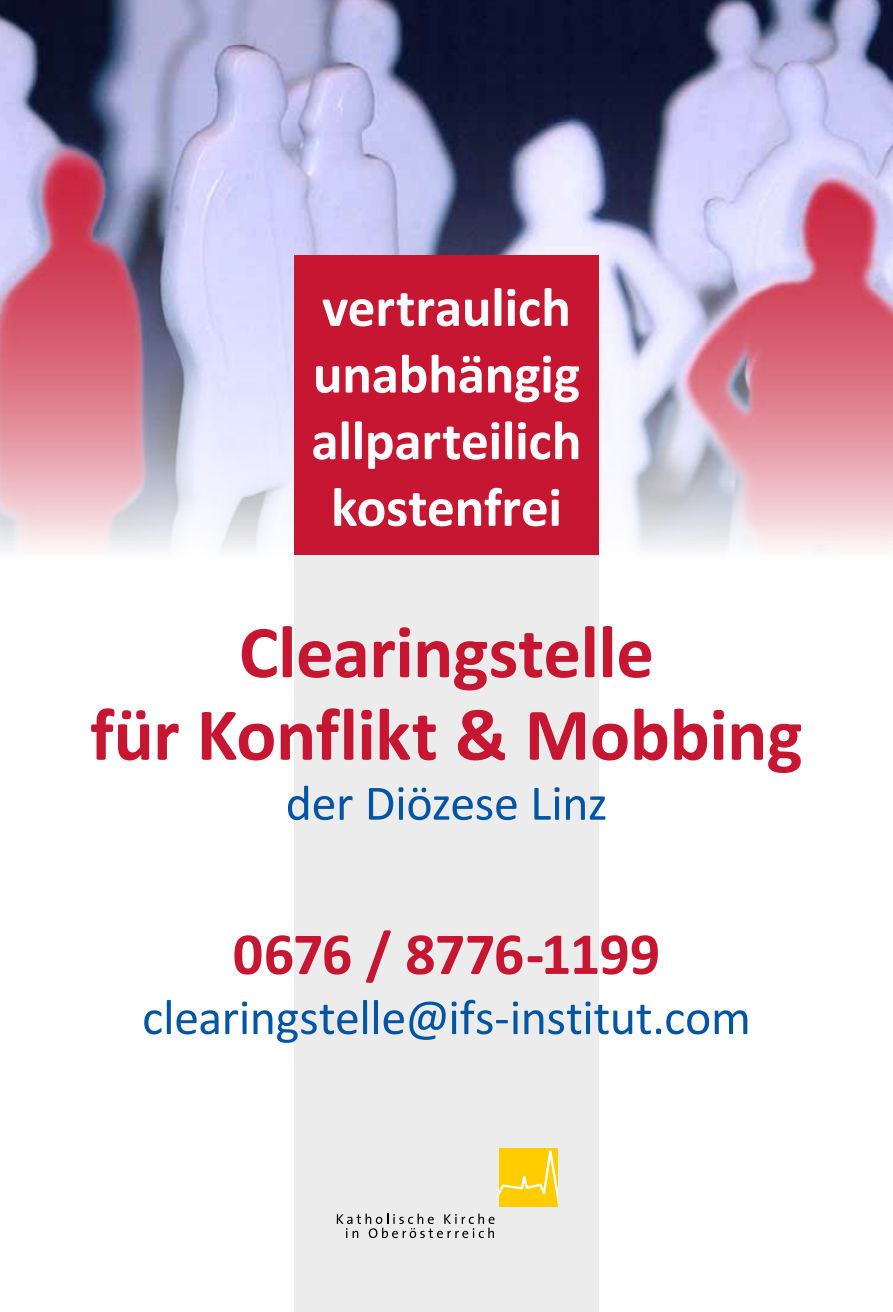
<style>
.page{position:relative;width:893px;height:1312px;background:#fff}
.page>*{position:absolute;margin:0;border:0;box-sizing:border-box;transform-origin:0 0}
.t1{font:700 75px/82.5px "Calibri";letter-spacing:-.005em;color:#c61631;text-align:center}
.t2{font:700 60px "Calibri";letter-spacing:-.015em;color:#c61631}
.t3{font:700 55.5px/66.5px "Calibri";letter-spacing:-.005em;color:#fff;text-align:center}
.t4{font:50px "Calibri";letter-spacing:-.005em;color:#0055a4}
</style>
<div class="page">
<img style="left:0;top:0;width:893px;height:551px">
<div style="left:294px;top:529px;width:305px;height:782px;background:#ececed"></div>
<div style="left:294px;top:255px;width:305px;height:299px;background:#c61631"></div>
<svg style="left:499px;top:1148px;width:58px;height:58px;background:#ffd11a"></svg>
<svg style="left:337px;top:1213px;width:157px;height:24px"></svg>
<p class="t3" style="left:311px;top:271px;width:272px">vertraulich unabhängig allparteilich kostenfrei</p>
<h1 class="t1" style="left:90px;top:607px;width:714px">Clearingstelle<br>für Konflikt &amp; Mobbing</h1>
<p class="t4" style="left:286px;top:771px;width:323px">der Diözese Linz</p>
<p class="t2" style="left:233px;top:916px;width:429px">0676 / 8776-1199</p>
<p class="t4" style="left:142px;top:986px;width:610px">clearingstelle@ifs-institut.com</p>
</div>
